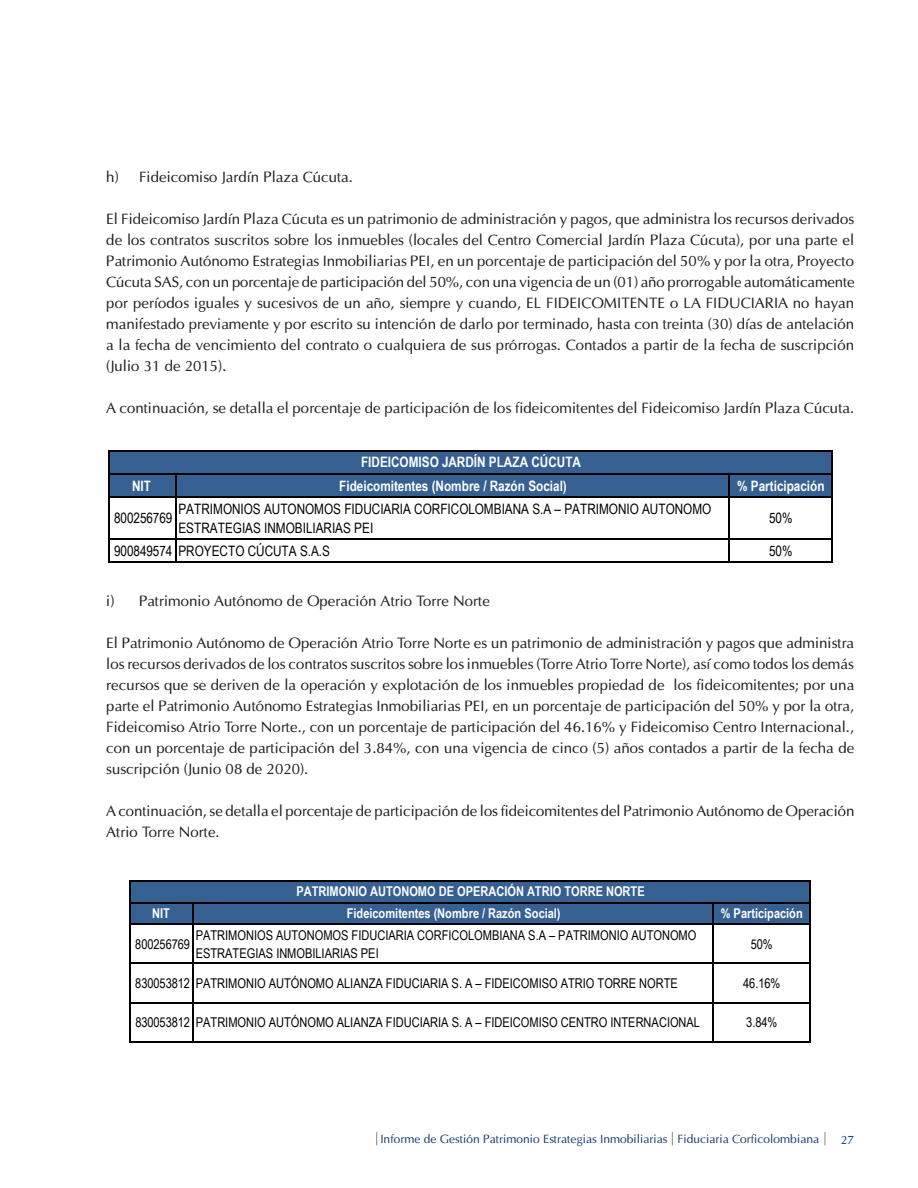
<style>
.page{position:relative;width:918px;height:1188px;background:#fff}
.page>*{position:absolute;margin:0;border:0;box-sizing:border-box;transform-origin:0 0}
.t1{font:15px/21px "Optima";color:#231f20;text-align:justify}
.t2{font:14.4px/18.8px "Arial Narrow";color:#000}
.t3{font:700 14.4px "Arial Narrow";color:#fff}
.t4{font:13.5px/17.7px "Arial Narrow";color:#000}
.t5{font:700 13.5px "Arial Narrow";color:#fff}
.t6{font:12px "Optima";color:#1b3e76}
</style>
<div class="page">
<svg style="left:824px;top:1132px;width:2px;height:13px"></svg>
<svg style="left:376px;top:1132px;width:1px;height:13px"></svg>
<svg style="left:672px;top:1132px;width:1px;height:13px"></svg>
<div style="left:110px;top:451px;width:722px;height:46px;background:#366092"></div>
<hr style="left:108px;top:450px;width:2px;height:113px;background:#000">
<hr style="left:831px;top:451px;width:2px;height:112px;background:#000">
<hr style="left:175px;top:475px;width:2px;height:88px;background:#000">
<hr style="left:728px;top:475px;width:2px;height:88px;background:#000">
<hr style="left:110px;top:450px;width:723px;height:1px;background:#000">
<hr style="left:110px;top:473px;width:723px;height:2px;background:#000">
<hr style="left:110px;top:496px;width:723px;height:2px;background:#000">
<hr style="left:110px;top:538px;width:723px;height:1px;background:#000">
<hr style="left:110px;top:561px;width:723px;height:2px;background:#000">
<div style="left:130px;top:881px;width:680px;height:44px;background:#366092"></div>
<hr style="left:130px;top:880px;width:1px;height:162px;background:#000">
<hr style="left:809px;top:881px;width:1px;height:161px;background:#000">
<hr style="left:193px;top:903px;width:1px;height:139px;background:#000">
<hr style="left:712px;top:903px;width:2px;height:139px;background:#000">
<hr style="left:131px;top:880px;width:679px;height:1px;background:#000">
<hr style="left:131px;top:902px;width:679px;height:1px;background:#000">
<hr style="left:131px;top:924px;width:679px;height:1px;background:#000">
<hr style="left:131px;top:963px;width:679px;height:1px;background:#000">
<hr style="left:131px;top:1002px;width:679px;height:1px;background:#000">
<hr style="left:131px;top:1041px;width:679px;height:1px;background:#000">
<p class="t1" style="left:106px;top:166px;width:248px">h) Fideicomiso Jardín Plaza Cúcuta.</p>
<p class="t1" style="left:106px;top:208px;width:750px">El Fideicomiso Jardín Plaza Cúcuta es un patrimonio de administración y pagos, que administra los recursos derivados de los contratos suscritos sobre los inmuebles (locales del Centro Comercial Jardín Plaza Cúcuta), por una parte el Patrimonio Autónomo Estrategias Inmobiliarias PEI, en un porcentaje de participación del 50% y por la otra, Proyecto Cúcuta SAS, con un porcentaje de participación del 50%, con una vigencia de un (01) año prorrogable automáticamente por períodos iguales y sucesivos de un año, siempre y cuando, EL FIDEICOMITENTE o LA FIDUCIARIA no hayan manifestado previamente y por escrito su intención de darlo por terminado, hasta con treinta (30) días de antelación a la fecha de vencimiento del contrato o cualquiera de sus prórrogas. Contados a partir de la fecha de suscripción (Julio 31 de 2015).</p>
<p class="t1" style="left:106px;top:397px;width:749px">A continuación, se detalla el porcentaje de participación de los fideicomitentes del Fideicomiso Jardín Plaza Cúcuta.</p>
<p class="t3" style="left:361px;top:455px;width:222px">FIDEICOMISO JARDÍN PLAZA CÚCUTA</p>
<p class="t3" style="left:132px;top:479px;width:20px">NIT</p>
<p class="t3" style="left:339px;top:479px;width:229px">Fideicomitentes (Nombre / Razón Social)</p>
<p class="t3" style="left:737px;top:479px;width:89px">% Participación</p>
<p class="t2" style="left:114px;top:510px;width:60px">800256769</p>
<p class="t2" style="left:178px;top:501px;width:534px">PATRIMONIOS AUTONOMOS FIDUCIARIA CORFICOLOMBIANA S.A – PATRIMONIO AUTONOMO<br>ESTRATEGIAS INMOBILIARIAS PEI</p>
<p class="t2" style="left:769px;top:510px;width:25px">50%</p>
<p class="t2" style="left:114px;top:542px;width:217px">900849574 PROYECTO CÚCUTA S.A.S</p>
<p class="t2" style="left:769px;top:542px;width:25px">50%</p>
<p class="t1" style="left:106px;top:590px;width:385px">i) Patrimonio Autónomo de Operación Atrio Torre Norte</p>
<p class="t1" style="left:106px;top:632px;width:750px">El Patrimonio Autónomo de Operación Atrio Torre Norte es un patrimonio de administración y pagos que administra los recursos derivados de los contratos suscritos sobre los inmuebles (Torre Atrio Torre Norte), así como todos los demás recursos que se deriven de la operación y explotación de los inmuebles propiedad de los fideicomitentes; por una parte el Patrimonio Autónomo Estrategias Inmobiliarias PEI, en un porcentaje de participación del 50% y por la otra, Fideicomiso Atrio Torre Norte., con un porcentaje de participación del 46.16% y Fideicomiso Centro Internacional., con un porcentaje de participación del 3.84%, con una vigencia de cinco (5) años contados a partir de la fecha de suscripción (Junio 08 de 2020).</p>
<p class="t1" style="left:106px;top:800px;width:750px">A continuación, se detalla el porcentaje de participación de los fideicomitentes del Patrimonio Autónomo de Operación<br>Atrio Torre Norte.</p>
<p class="t5" style="left:296px;top:885px;width:350px">PATRIMONIO AUTONOMO DE OPERACIÓN ATRIO TORRE NORTE</p>
<p class="t5" style="left:152px;top:908px;width:19px">NIT</p>
<p class="t5" style="left:347px;top:908px;width:215px">Fideicomitentes (Nombre / Razón Social)</p>
<p class="t5" style="left:721px;top:908px;width:84px">% Participación</p>
<p class="t4" style="left:135px;top:936px;width:56px">800256769</p>
<p class="t4" style="left:196px;top:928px;width:502px">PATRIMONIOS AUTONOMOS FIDUCIARIA CORFICOLOMBIANA S.A – PATRIMONIO AUTONOMO<br>ESTRATEGIAS INMOBILIARIAS PEI</p>
<p class="t4" style="left:751px;top:936px;width:23px">50%</p>
<p class="t4" style="left:135px;top:975px;width:544px">830053812 PATRIMONIO AUTÓNOMO ALIANZA FIDUCIARIA S. A – FIDEICOMISO ATRIO TORRE NORTE</p>
<p class="t4" style="left:743px;top:975px;width:39px">46.16%</p>
<p class="t4" style="left:135px;top:1015px;width:566px">830053812 PATRIMONIO AUTÓNOMO ALIANZA FIDUCIARIA S. A – FIDEICOMISO CENTRO INTERNACIONAL</p>
<p class="t4" style="left:746px;top:1014px;width:33px">3.84%</p>
<p class="t6" style="left:380px;top:1133px;width:440px">Informe de Gestión Patrimonio Estrategias Inmobiliarias Fiduciaria Corficolombiana</p>
<p class="t6" style="left:841px;top:1133px;width:15px">27</p>
</div>
